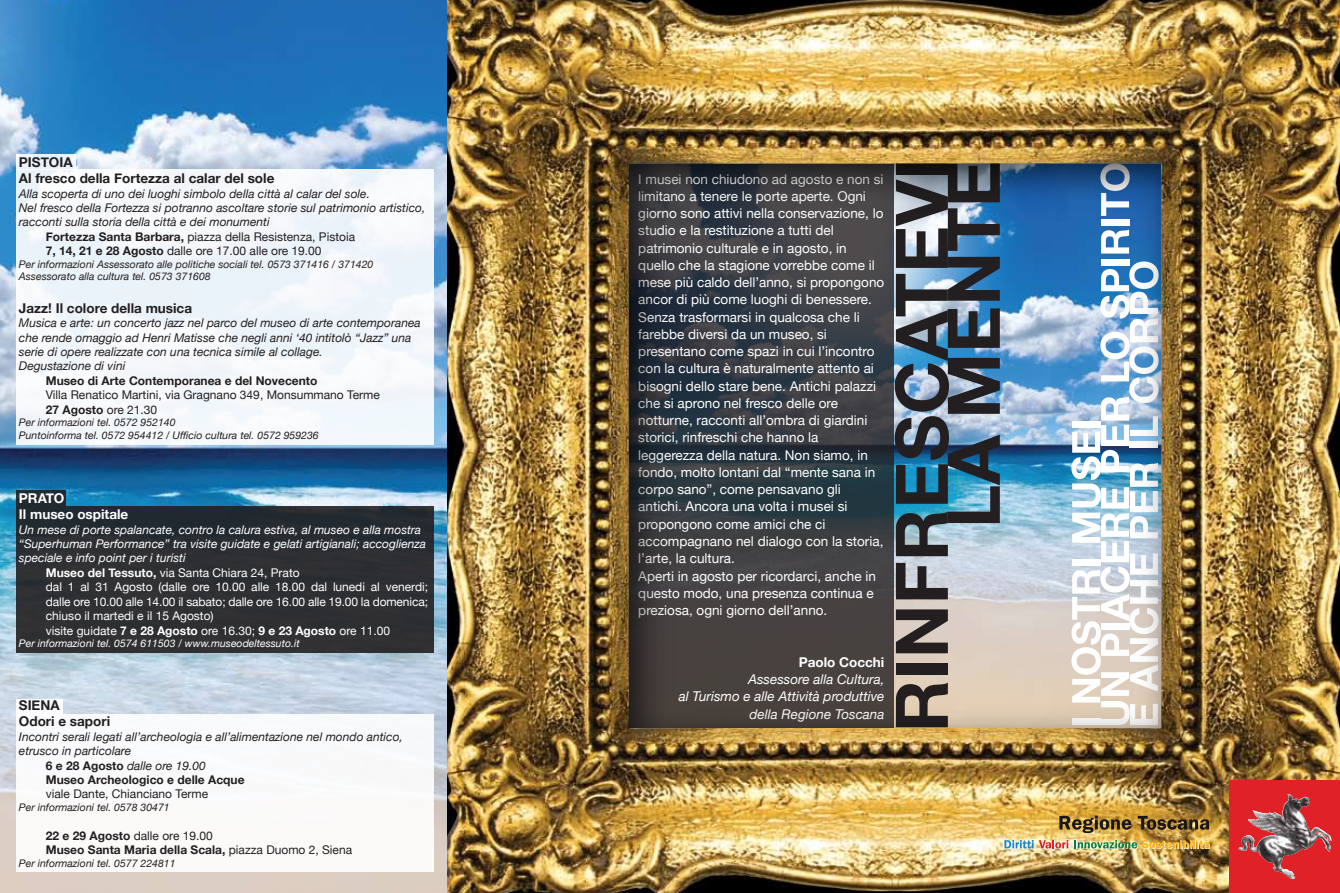
<style>
.page{position:relative;width:1340px;height:893px;background:#fff}
.page>*{position:absolute;margin:0;border:0;box-sizing:border-box;transform-origin:0 0}
.t1{font:13.5px/17.2px "Helvetica Neue";color:#fff}
.t2{font:700 13.5px/16.2px "Helvetica Neue";color:#231f20}
.t3{font:italic 13.5px/17.2px "Helvetica Neue";color:#fff;text-align:right}
.t4{font:700 13.5px/16.2px "Helvetica Neue";color:#fff}
.t5{font:italic 12px/14.4px "Helvetica Neue";color:#231f20}
.t6{font:12px "Helvetica Neue";letter-spacing:-.005em;color:#fff}
.t7{font:12px/14.4px "Helvetica Neue";color:#231f20}
.t8{font:italic 12px "Helvetica Neue";color:#fff}
.t9{font:700 12px/14.4px "Helvetica Neue";color:#231f20}
.t10{font:italic 10.5px/12.6px "Helvetica Neue";color:#231f20}
.t11{font:italic 10.5px "Helvetica Neue";color:#fff}
.s1{font-weight:700}
.s2{font-weight:700;font-style:normal}
.s3{font-weight:400}
</style>
<div class="page">
<img style="left:894px;top:0;width:445px;height:893px">
<img style="left:0;top:0;width:894px;height:893px">
<div style="left:1228px;top:781px;width:111px;height:112px;background:#e02228"></div>
<svg style="left:1059px;top:816px;width:72px;height:17px"></svg>
<svg style="left:1137px;top:816px;width:72px;height:14px"></svg>
<img style="left:1004px;top:840px;width:205px;height:9px">
<svg style="left:1289px;top:793px;width:42px;height:59px"></svg>
<img style="left:1238px;top:794px;width:64px;height:85px">
<div style="left:16px;top:170px;width:417px;height:275px;background:#f4f7fb"></div>
<div style="left:16px;top:154px;width:60px;height:16px;background:#e9f2f9"></div>
<div style="left:16px;top:699px;width:47px;height:15px;background:#fff"></div>
<div style="left:16px;top:714px;width:417px;height:158px;background:#fff"></div>
<div style="left:16px;top:506px;width:417px;height:147px;background:linear-gradient(to right,#2d2f33,#2c2e32)"></div>
<svg style="left:16px;top:491px;width:50px;height:15px"></svg>
<p class="t2" style="left:19px;top:154px;width:257px">PISTOIA<br>Al fresco della Fortezza al calar del sole</p>
<p class="t5" style="left:19px;top:186px;width:352px">Alla scoperta di uno dei luoghi simbolo della città al calar del sole.</p>
<p class="t5" style="left:19px;top:200px;width:408px">Nel fresco della Fortezza si potranno ascoltare storie sul patrimonio artistico,</p>
<p class="t5" style="left:19px;top:215px;width:252px">racconti sulla storia della città e dei monumenti</p>
<p class="t7" style="left:46px;top:229px;width:311px"><span class="s1">Fortezza Santa Barbara,</span> piazza della Resistenza, Pistoia</p>
<p class="t7" style="left:46px;top:244px;width:277px"><span class="s1">7, 14, 21 e 28 Agosto</span> dalle ore 17.00 alle ore 19.00</p>
<p class="t10" style="left:19px;top:258px;width:356px">Per informazioni Assessorato alle politiche sociali tel. 0573 371416 / 371420<br>Assessorato alla cultura tel. 0573 371608</p>
<p class="t2" style="left:19px;top:300px;width:175px">Jazz! Il colore della musica</p>
<p class="t5" style="left:19px;top:316px;width:403px">Musica e arte: un concerto jazz nel parco del museo di arte contemporanea che rende omaggio ad Henri Matisse che negli anni ‘40 intitolò “Jazz” una serie di opere realizzate con una tecnica simile al collage.<br>Degustazione di vini</p>
<p class="t9" style="left:46px;top:373px;width:273px">Museo di Arte Contemporanea e del Novecento</p>
<p class="t7" style="left:46px;top:388px;width:335px">Villa Renatico Martini, via Gragnano 349, Monsummano Terme<br><span class="s1">27 Agosto</span> ore 21.30</p>
<p class="t10" style="left:19px;top:416px;width:301px">Per informazioni tel. 0572 952140<br>Puntoinforma tel. 0572 954412 / Ufficio cultura tel. 0572 959236</p>
<p class="t4" style="left:19px;top:490px;width:111px">PRATO<br>Il museo ospitale</p>
<p class="t8" style="left:19px;top:522px;width:404px">Un mese di porte spalancate, contro la calura estiva, al museo e alla mostra</p>
<p class="t8" style="left:19px;top:537px;width:408px">“Superhuman Performance” tra visite guidate e gelati artigianali; accoglienza</p>
<p class="t8" style="left:19px;top:551px;width:168px">speciale e info point per i turisti</p>
<p class="t6" style="left:46px;top:565px;width:255px"><span class="s1">Museo del Tessuto,</span> via Santa Chiara 24, Prato</p>
<p class="t6" style="left:46px;top:580px;width:383px">dal 1 al 31 Agosto (dalle ore 10.00 alle 18.00 dal lunedi al venerdi;</p>
<p class="t6" style="left:46px;top:594px;width:383px">dalle ore 10.00 alle 14.00 il sabato; dalle ore 16.00 alle 19.00 la domenica;</p>
<p class="t6" style="left:46px;top:609px;width:169px">chiuso il martedi e il 15 Agosto)</p>
<p class="t6" style="left:46px;top:623px;width:346px">visite guidate <span class="s1">7 e 28 Agosto</span> ore 16.30; <span class="s1">9 e 23 Agosto</span> ore 11.00</p>
<p class="t11" style="left:19px;top:637px;width:282px">Per informazioni tel. 0574 611503 / www.museodeltessuto.it</p>
<p class="t2" style="left:19px;top:697px;width:93px">SIENA<br>Odori e sapori</p>
<p class="t5" style="left:19px;top:729px;width:385px">Incontri serali legati all’archeologia e all’alimentazione nel mondo antico,</p>
<p class="t5" style="left:19px;top:744px;width:114px">etrusco in particolare</p>
<p class="t5" style="left:46px;top:758px;width:162px"><span class="s2">6 e 28 Agosto</span> dalle ore 19.00</p>
<p class="t9" style="left:46px;top:772px;width:200px">Museo Archeologico e delle Acque</p>
<p class="t7" style="left:46px;top:787px;width:164px">viale Dante, Chianciano Terme</p>
<p class="t10" style="left:19px;top:801px;width:152px">Per informazioni tel. 0578 30471</p>
<p class="t9" style="left:46px;top:828px;width:308px">22 e 29 Agosto <span class="s3">dalle ore 19.00<br></span>Museo Santa Maria della Scala, <span class="s3">piazza Duomo 2, Siena</span></p>
<p class="t10" style="left:19px;top:857px;width:158px">Per informazioni tel. 0577 224811</p>
<p class="t1" style="left:638px;top:170px;width:247px">I musei non chiudono ad agosto e non si limitano a tenere le porte aperte. Ogni giorno sono attivi nella conservazione, lo studio e la restituzione a tutti del patrimonio culturale e in agosto, in quello che la stagione vorrebbe come il mese più caldo dell’anno, si propongono ancor di più come luoghi di benessere.<br>Senza trasformarsi in qualcosa che li farebbe diversi da un museo, si presentano come spazi in cui l’incontro con la cultura è naturalmente attento ai bisogni dello stare bene. Antichi palazzi che si aprono nel fresco delle ore notturne, racconti all’ombra di giardini storici, rinfreschi che hanno la leggerezza della natura. Non siamo, in fondo, molto lontani dal “mente sana in corpo sano”, come pensavano gli antichi. Ancora una volta i musei si propongono come amici che ci accompagnano nel dialogo con la storia, l’arte, la cultura.<br>Aperti in agosto per ricordarci, anche in questo modo, una presenza continua e preziosa, ogni giorno dell’anno.</p>
<p class="t4" style="left:798px;top:654px;width:87px">Paolo Cocchi</p>
<p class="t3" style="left:679px;top:670px;width:207px">Assessore alla Cultura,<br>al Turismo e alle Attività produttive della Regione Toscana</p>
</div>
